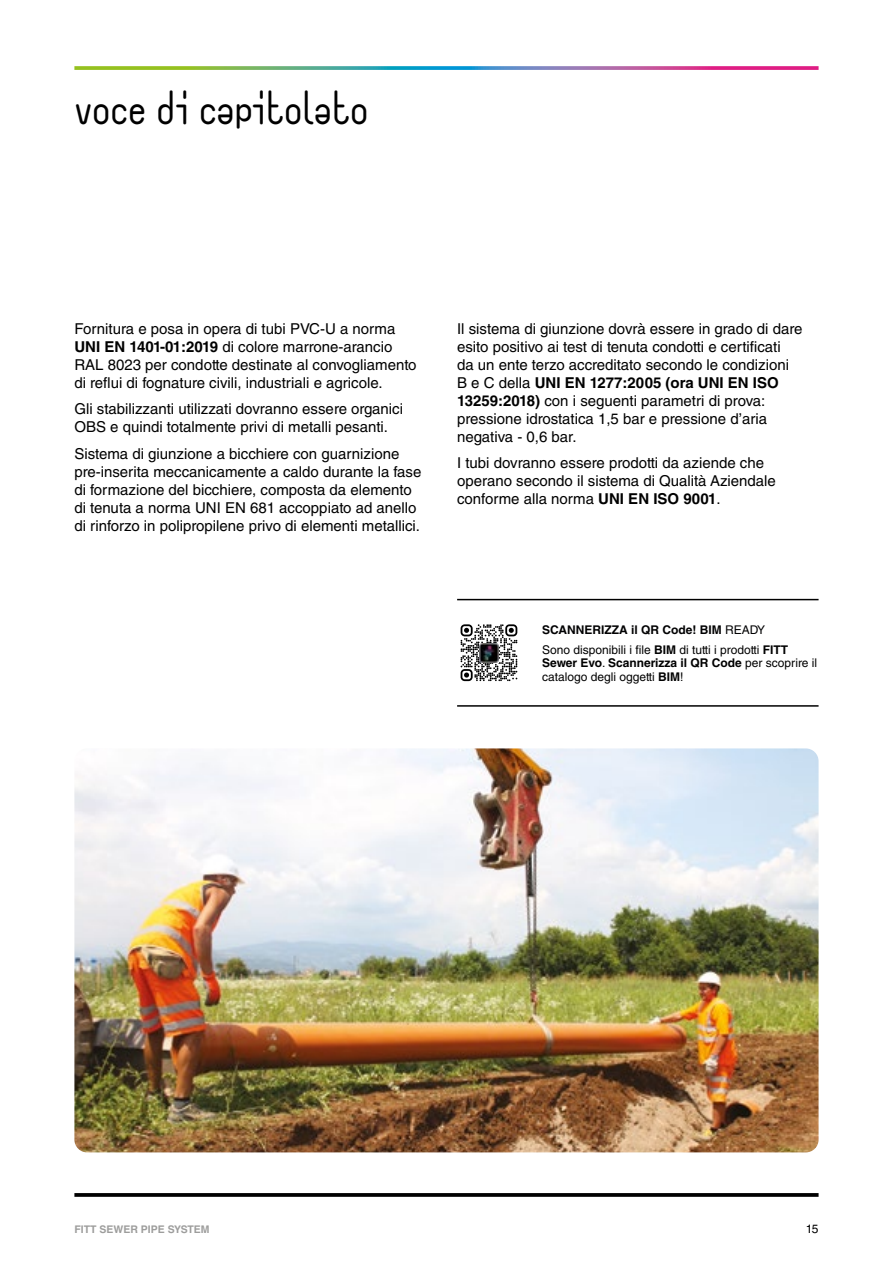
<style>
.page{position:relative;width:893px;height:1263px;background:#fff}
.page>*{position:absolute;margin:0;border:0;box-sizing:border-box;transform-origin:0 0}
.t1{font:40.5px "Fittype";color:#000}
.t2{font:15px/18px "Helvetica LT Std";color:#000}
.t3{font:12px/20px "Helvetica LT Std";color:#000}
.t4{font:700 10.5px "Helvetica LT Std";color:#9d9d9c}
.s1{font-weight:700}
.s2{font-weight:700;color:#020203}
.s3{color:#020203}
</style>
<div class="page">
<svg style="left:74px;top:66px;width:745px;height:4px;background:#8a8c8f"></svg>
<svg style="left:74px;top:1193px;width:745px;height:4px;background:#0f0f0f"></svg>
<img style="left:74px;top:748px;width:745px;height:404px">
<svg style="left:460px;top:624px;width:58px;height:58px"></svg>
<img style="left:479px;top:643px;width:19px;height:19px">
<hr style="left:457px;top:705px;width:362px;height:2px;background:#000">
<hr style="left:457px;top:599px;width:362px;height:1px;background:#000">
<h1 class="t1" style="left:74px;top:90px;width:295px">Voce di Capitolato</h1>
<p class="t2" style="left:74px;top:320px;width:344px">Fornitura e posa in opera di tubi PVC-U a norma <span class="s1">UNI EN 1401-01:2019</span> di colore marrone-arancio RAL 8023 per condotte destinate al convogliamento di reflui di fognature civili, industriali e agricole.</p>
<p class="t2" style="left:74px;top:400px;width:330px">Gli stabilizzanti utilizzati dovranno essere organici<br>OBS e quindi totalmente privi di metalli pesanti.</p>
<p class="t2" style="left:74px;top:445px;width:349px">Sistema di giunzione a bicchiere con guarnizione pre-inserita meccanicamente a caldo durante la fase di formazione del bicchiere, composta da elemento di tenuta a norma UNI EN 681 accoppiato ad anello di rinforzo in polipropilene privo di elementi metallici.</p>
<p class="t2" style="left:457px;top:320px;width:347px">Il sistema di giunzione dovrà essere in grado di dare esito positivo ai test di tenuta condotti e certificati<br>da un ente terzo accreditato secondo le condizioni B e C della <span class="s1">UNI EN 1277:2005 (ora UNI EN ISO 13259:2018)</span> con i seguenti parametri di prova: pressione idrostatica 1,5 bar e pressione d’aria negativa - 0,6 bar.</p>
<p class="t2" style="left:457px;top:454px;width:320px">I tubi dovranno essere prodotti da aziende che operano secondo il sistema di Qualità Aziendale conforme alla norma <span class="s1">UNI EN ISO 9001</span>.</p>
<p class="t3" style="left:542px;top:620px;width:248px"><span class="s2">SCANNERIZZA il QR Code! BIM</span> <span class="s3">READY<br></span>Sono disponibili i file <span class="s1">BIM</span> di tutti i prodotti <span class="s1">FITT</span></p>
<p class="t3" style="left:542px;top:656px;width:277px;line-height:13.5px"><span class="s1">Sewer Evo</span>. <span class="s1">Scannerizza il QR Code</span> per scoprire il catalogo degli oggetti <span class="s1">BIM</span>!</p>
<p class="t4" style="left:74px;top:1222px;width:137px">FITT SEWER PIPE SYSTEM</p>
<p class="t3" style="left:806px;top:1219px;width:14px">15</p>
</div>
